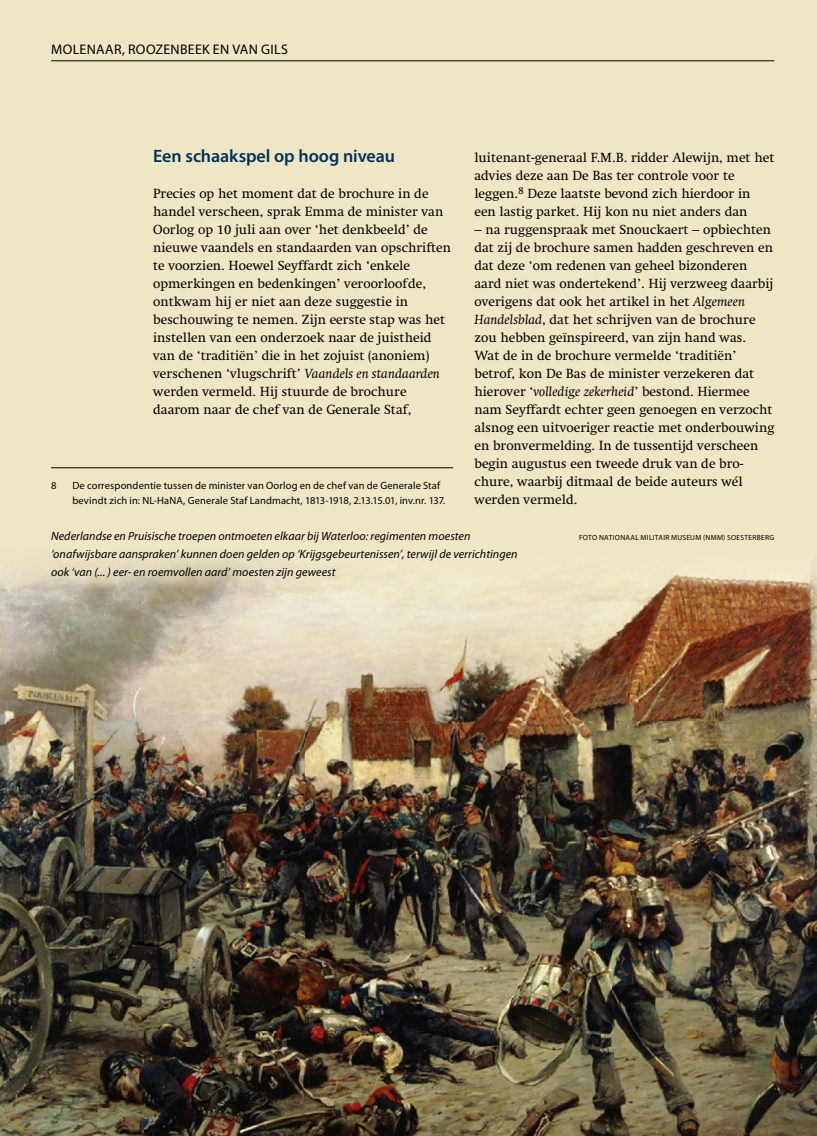
<style>
.page{position:relative;width:817px;height:1136px;background:#fff}
.page>*{position:absolute;margin:0;border:0;box-sizing:border-box;transform-origin:0 0}
.t1{font:600 18px "Myriad Pro";letter-spacing:-.005em;color:#00325c}
.t2{font:13.95px "Myriad Pro";letter-spacing:.02em;color:#000}
.t3{font:13.5px/18px "Swift LT Std";color:#000}
.t4{font:italic 12px/18px "Myriad Pro";letter-spacing:.005em;color:#000}
.t5{font:10.5px/15px "Myriad Pro";letter-spacing:.01em;color:#000}
.t6{font:7.5px "Myriad Pro";letter-spacing:.035em;color:#000}
.s1{font-style:italic}
</style>
<div class="page">
<div style="left:0;top:0;width:816px;height:720px;background:#efe6c5"></div>
<hr style="left:51px;top:60px;width:723px;height:1px;background:#000">
<img style="left:0;top:558px;width:816px;height:577px">
<hr style="left:51px;top:467px;width:402px;height:1px;background:#000">
<p class="t2" style="left:51px;top:41px;width:238px">MOLENAAR, ROOZENBEEK EN VAN GILS</p>
<h1 class="t1" style="left:153px;top:145px;width:243px">Een schaakspel op hoog niveau</h1>
<p class="t3" style="left:153px;top:185px;width:299px">Precies op het moment dat de brochure in de handel verscheen, sprak Emma de minister van Oorlog op 10 juli aan over ‘het denkbeeld’ de nieuwe vaandels en standaarden van opschriften te voorzien. Hoewel Seyffardt zich ‘enkele opmerkingen en bedenkingen’ veroorloofde, ontkwam hij er niet aan deze suggestie in beschouwing te nemen. Zijn eerste stap was het instellen van een onderzoek naar de juistheid van de ‘traditiën’ die in het zojuist (anoniem) verschenen ‘vlugschrift’ <span class="s1">Vaandels en standaarden </span>werden vermeld. Hij stuurde de brochure daarom naar de chef van de Generale Staf,</p>
<p class="t5" style="left:51px;top:478px;width:7px">8</p>
<p class="t5" style="left:72px;top:478px;width:374px">De correspondentie tussen de minister van Oorlog en de chef van de Generale Staf bevindt zich in: NL-HaNA, Generale Staf Landmacht, 1813-1918, 2.13.15.01, inv.nr. 137.</p>
<p class="t3" style="left:474px;top:149px;width:301px">luitenant-generaal F.M.B. ridder Alewijn, met het advies deze aan De Bas ter controle voor te leggen.<sup>8</sup> Deze laatste bevond zich hierdoor in een lastig parket. Hij kon nu niet anders dan</p>
<p class="t3" style="left:474px;top:221px;width:301px">– na ruggenspraak met Snouckaert – opbiechten dat zij de brochure samen hadden geschreven en dat deze ‘om redenen van geheel bizonderen aard niet was ondertekend’. Hij verzweeg daarbij overigens dat ook het artikel in het <span class="s1">Algemeen Handelsblad</span>, dat het schrijven van de brochure zou hebben geïnspireerd, van zijn hand was.<br>Wat de in de brochure vermelde ‘traditiën’ betrof, kon De Bas de minister verzekeren dat hierover ‘<span class="s1">volledige zekerheid</span>’ bestond. Hiermee nam Seyffardt echter geen genoegen en verzocht alsnog een uitvoeriger reactie met onderbouwing en bronvermelding. In de tussentijd verscheen begin augustus een tweede druk van de bro&shy;chure, waarbij ditmaal de beide auteurs wél werden vermeld.</p>
<p class="t4" style="left:51px;top:527px;width:468px">Nederlandse en Pruisische troepen ontmoeten elkaar bij Waterloo: regimenten moesten ‘onafwijsbare aanspraken’ kunnen doen gelden op ‘Krijgsgebeurtenissen’, terwijl de verrichtingen ook ‘van (... ) eer- en roemvollen aard’ moesten zijn geweest</p>
<p class="t6" style="left:579px;top:533px;width:197px">FOTO NATIONAAL MILITAIR MUSEUM (NMM) SOESTERBERG</p>
</div>
